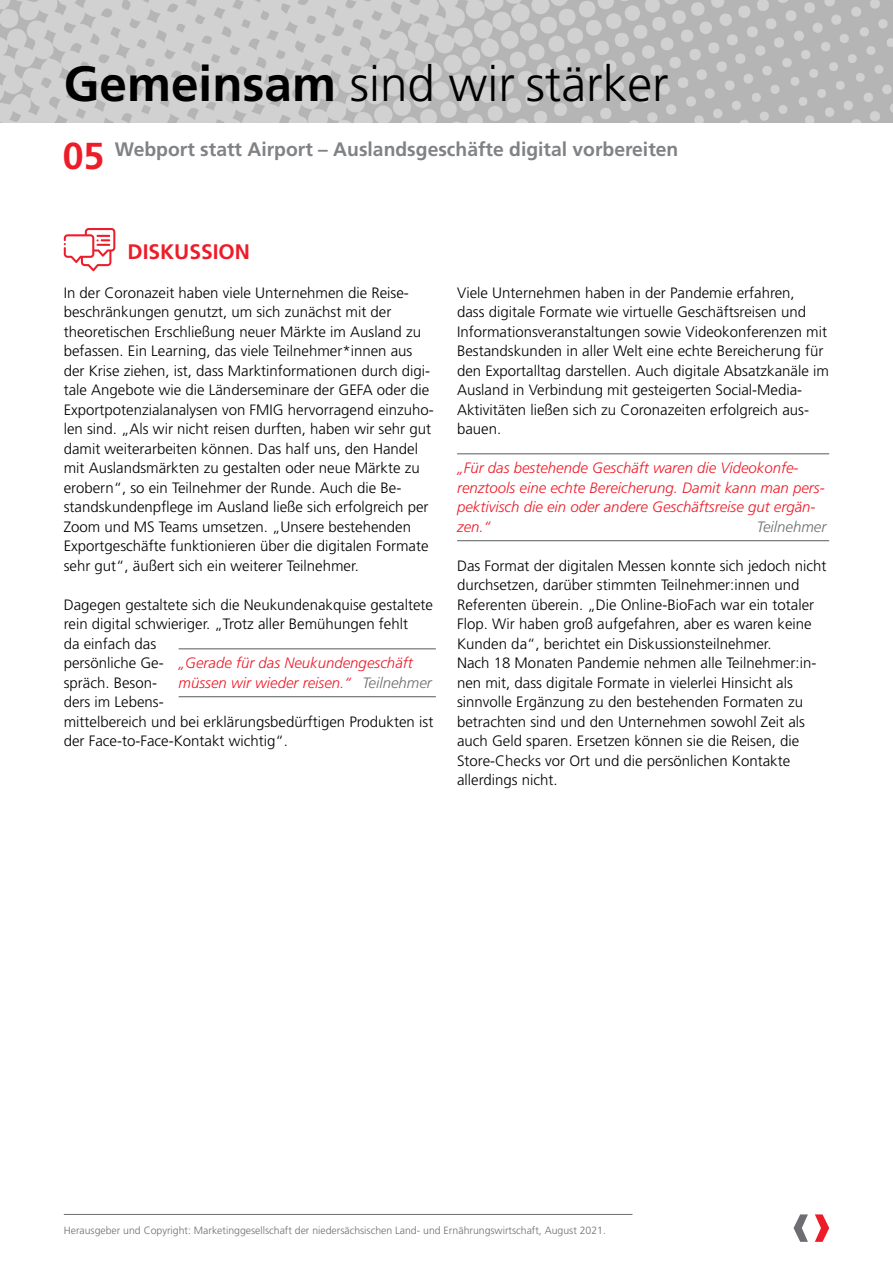
<style>
.page{position:relative;width:893px;height:1263px;background:#fff}
.page>*{position:absolute;margin:0;border:0;box-sizing:border-box;transform-origin:0 0}
.t1{font:300 49.5px "Frutiger";color:#000}
.t2{font:700 37.5px "Frutiger";color:#ed1c29}
.t3{font:700 21px "Frutiger";color:#ed1c29}
.t4{font:700 19.5px "Frutiger";color:#808285}
.t5{font:300 15px/19.5px "Frutiger";color:#000}
.t6{font:italic 300 15px/19.5px "Frutiger";color:#ed1c29}
.t7{font:italic 300 15px "Frutiger";color:#6d6e71}
.t8{font:300 10.5px "Frutiger";color:#6d6e71}
.s1{font-weight:700}
.s2{color:#6d6e71}
</style>
<div class="page">
<img style="left:0;top:0;width:893px;height:122px">
<svg style="left:815px;top:1214px;width:14px;height:28px"></svg>
<svg style="left:794px;top:1214px;width:14px;height:28px"></svg>
<svg style="left:64px;top:228px;width:51px;height:43px"></svg>
<hr style="left:457px;top:453px;width:372px;height:1px;background:#58595b">
<hr style="left:457px;top:540px;width:372px;height:1px;background:#58595b">
<hr style="left:64px;top:1214px;width:568px;height:1px;background:#6d6e71">
<hr style="left:179px;top:648px;width:257px;height:1px;background:#58595b">
<hr style="left:179px;top:696px;width:257px;height:1px;background:#58595b">
<h1 class="t1" style="left:64px;top:56px;width:606px"><span class="s1">Gemeinsam</span> sind wir stärker</h1>
<h3 class="t4" style="left:115px;top:137px;width:565px">Webport statt Airport – Auslandsgeschäfte digital vorbereiten</h3>
<h2 class="t2" style="left:63px;top:133px;width:43px">05</h2>
<h3 class="t3" style="left:128px;top:239px;width:124px">Diskussion</h3>
<p class="t5" style="left:64px;top:283px;width:372px">In der Coronazeit haben viele Unternehmen die Reise&shy;beschränkungen genutzt, um sich zunächst mit der theoretischen Erschließung neuer Märkte im Ausland zu befassen. Ein Learning, das viele Teilnehmer*innen aus der Krise ziehen, ist, dass Marktinformationen durch digi&shy;tale Angebote wie die Länderseminare der GEFA oder die Exportpotenzialanalysen von FMIG hervorragend einzuho&shy;len sind. „Als wir nicht reisen durften, haben wir sehr gut damit weiterarbeiten können. Das half uns, den Handel mit Auslandsmärkten zu gestalten oder neue Märkte zu erobern“, so ein Teilnehmer der Runde. Auch die Be&shy;standskundenpflege im Ausland ließe sich erfolgreich per Zoom und MS Teams umsetzen. „Unsere bestehenden Exportgeschäfte funktionieren über die digitalen Formate sehr gut“, äußert sich ein weiterer Teilnehmer.</p>
<p class="t5" style="left:64px;top:595px;width:371px">Dagegen gestaltete sich die Neukundenakquise gestaltete rein digital schwieriger. „Trotz aller Bemühungen fehlt<br>da einfach das<br>persönliche Ge-<br>spräch. Beson-<br>ders im Lebens-<br>mittelbereich und bei erklärungsbedürftigen Produkten ist der Face-to-Face-Kontakt wichtig“.</p>
<p class="t6" style="left:179px;top:653px;width:255px">„Gerade für das Neukundengeschäft müssen wir wieder reisen.“ <span class="s2">Teilnehmer</span></p>
<p class="t5" style="left:457px;top:283px;width:373px">Viele Unternehmen haben in der Pandemie erfahren,<br>dass digitale Formate wie virtuelle Geschäftsreisen und Informationsveranstaltungen sowie Videokonferenzen mit Bestandskunden in aller Welt eine echte Bereicherung für den Exportalltag darstellen. Auch digitale Absatzkanäle im Ausland in Verbindung mit gesteigerten Social-Media-Aktivitäten ließen sich zu Coronazeiten erfolgreich aus&shy;bauen.</p>
<p class="t6" style="left:457px;top:458px;width:369px">„Für das bestehende Geschäft waren die Videokonfe&shy;renztools eine echte Bereicherung. Damit kann man pers&shy;pektivisch die ein oder andere Geschäftsreise gut ergän&shy;zen.“</p>
<p class="t7" style="left:757px;top:518px;width:71px">Teilnehmer</p>
<p class="t5" style="left:457px;top:556px;width:371px">Das Format der digitalen Messen konnte sich jedoch nicht durchsetzen, darüber stimmten Teilnehmer:innen und Referenten überein. „Die Online-BioFach war ein totaler Flop. Wir haben groß aufgefahren, aber es waren keine Kunden da“, berichtet ein Diskussionsteilnehmer.<br>Nach 18 Monaten Pandemie nehmen alle Teilnehmer:in&shy;nen mit, dass digitale Formate in vielerlei Hinsicht als sinnvolle Ergänzung zu den bestehenden Formaten zu betrachten sind und den Unternehmen sowohl Zeit als auch Geld sparen. Ersetzen können sie die Reisen, die Store-Checks vor Ort und die persönlichen Kontakte allerdings nicht.</p>
<p class="t8" style="left:64px;top:1224px;width:544px">Herausgeber und Copyright: Marketinggesellschaft der niedersächsischen Land- und Ernährungswirtschaft, August 2021.</p>
</div>
